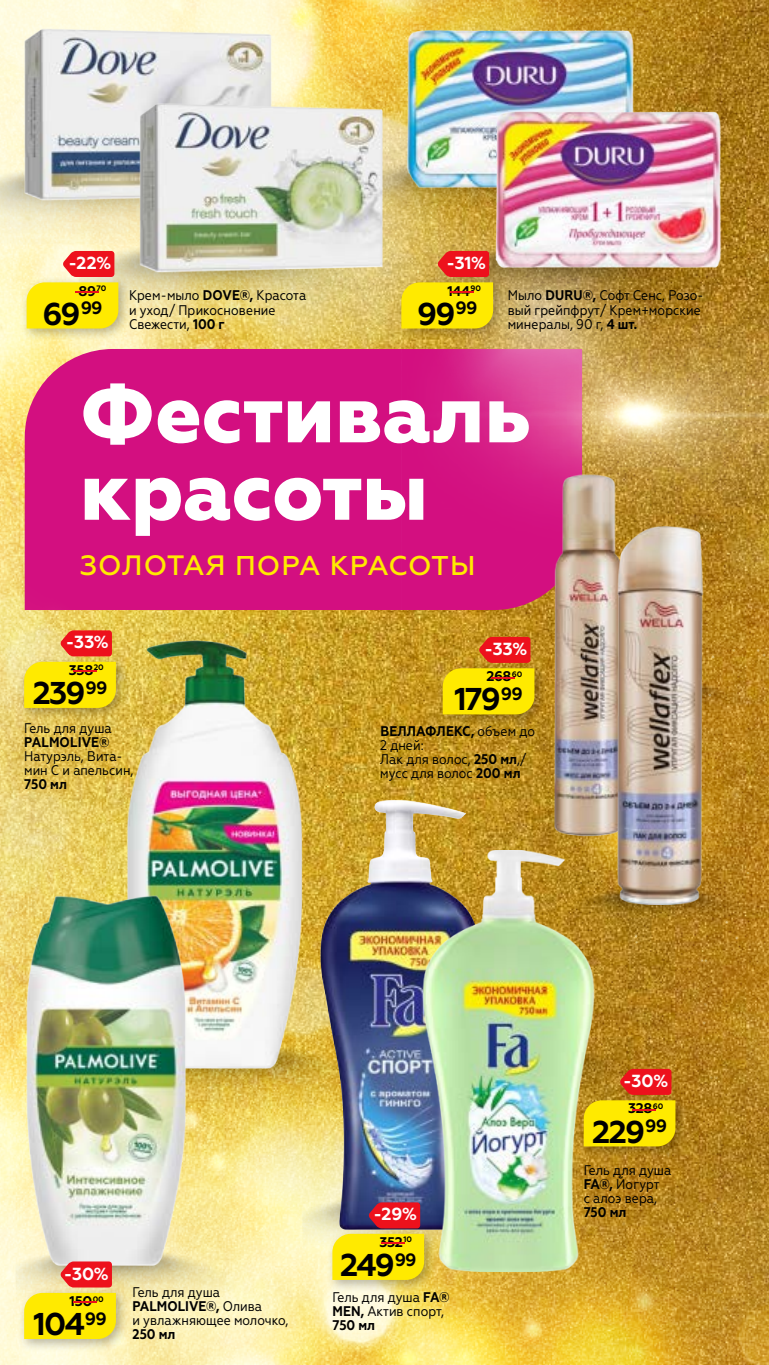
<style>
.page{position:relative;width:769px;height:1365px;background:#fff}
.page>*{position:absolute;margin:0;border:0;box-sizing:border-box;transform-origin:0 0}
.t1{font:800 80.67px/77.4px "Geometria";color:#fff}
.t2{font:700 31.5px "Geometria";letter-spacing:-.06em;color:#000}
.t3{font:500 27.12px "Geometria";letter-spacing:.02em;color:#ffea00}
.t4{font:700 17.5px "Geometria";color:#fff}
.t5{font:14px/14px "Geometria Narrow";color:#000}
.t6{font:700 14px "Geometria";letter-spacing:-.03em;color:#000}
.t7{font:700 14px "Geometria";color:#ed111c;scale:5.5 1}
.t8{font:700 7.88px "Geometria";letter-spacing:-.03em;color:#000}
.s1{font-weight:700}
.s2{font-size:28px}
</style>
<div class="page">
<img style="left:0;top:0;width:763px;height:543px">
<svg style="left:25px;top:349px;width:92px;height:194px;background:#d72581"></svg>
<img style="left:0;top:543px;width:117px;height:821px">
<img style="left:117px;top:42px;width:652px;height:1322px">
<img style="left:732px;top:51px;width:37px;height:1313px">
<img style="left:401px;top:164px;width:368px;height:578px">
<svg style="left:721px;top:425px;width:48px;height:211px;background:#b7892a"></svg>
<svg style="left:413px;top:186px;width:259px;height:259px;background:#d7707f"></svg>
<img style="left:762px;top:150px;width:7px;height:69px">
<img style="left:398px;top:133px;width:94px;height:86px">
<img style="left:440px;top:219px;width:329px;height:104px">
<img style="left:78px;top:218px;width:362px;height:104px">
<img style="left:0;top:141px;width:132px;height:104px">
<img style="left:195px;top:1073px;width:124px;height:37px">
<img style="left:615px;top:1013px;width:100px;height:104px">
<img style="left:15px;top:1231px;width:256px;height:74px">
<img style="left:302px;top:1178px;width:24px;height:74px">
<img style="left:741px;top:1233px;width:28px;height:83px">
<img style="left:730px;top:670px;width:39px;height:48px">
<img style="left:16px;top:17px;width:264px;height:199px">
<img style="left:132px;top:92px;width:266px;height:190px">
<img style="left:401px;top:17px;width:241px;height:177px">
<img style="left:492px;top:92px;width:235px;height:187px">
<img style="left:319px;top:799px;width:161px;height:430px">
<img style="left:102px;top:636px;width:230px;height:437px">
<img style="left:20px;top:894px;width:175px;height:375px">
<img style="left:763px;top:1025px;width:6px;height:261px">
<img style="left:505px;top:811px;width:86px;height:35px">
<img style="left:535px;top:469px;width:96px;height:376px">
<img style="left:615px;top:872px;width:154px;height:62px">
<img style="left:591px;top:526px;width:139px;height:378px">
<img style="left:401px;top:850px;width:214px;height:421px">
<svg style="left:620px;top:1068px;width:51px;height:26px"></svg>
<div style="left:577px;top:1094px;width:111px;height:65px;background:#646160;opacity:.44"></div>
<div style="left:584px;top:1100px;width:91px;height:46px;background:#ffea00"></div>
<div style="left:20px;top:276px;width:111px;height:65px;background:#646160;opacity:.44"></div>
<svg style="left:27px;top:251px;width:91px;height:77px;background:#fac637"></svg>
<div style="left:395px;top:276px;width:111px;height:65px;background:#646160;opacity:.44"></div>
<svg style="left:401px;top:251px;width:92px;height:77px;background:#efb51a"></svg>
<div style="left:326px;top:1227px;width:111px;height:65px;background:#646160;opacity:.44"></div>
<svg style="left:332px;top:1202px;width:92px;height:77px;background:#d7a626"></svg>
<div style="left:18px;top:656px;width:111px;height:64px;background:#646160;opacity:.44"></div>
<svg style="left:24px;top:630px;width:92px;height:78px;background:#f6c026"></svg>
<div style="left:17px;top:714px;width:127px;height:87px;background:#ffe46d;opacity:.75"></div>
<div style="left:436px;top:662px;width:111px;height:65px;background:#646160;opacity:.44"></div>
<svg style="left:443px;top:636px;width:91px;height:78px;background:#ebad0d"></svg>
<div style="left:18px;top:1286px;width:111px;height:65px;background:#646160;opacity:.44"></div>
<svg style="left:24px;top:1261px;width:92px;height:77px;background:#f6c234"></svg>
<div style="left:576px;top:1157px;width:107px;height:72px;background:#ffe46d;opacity:.75"></div>
<p class="t4" style="left:69px;top:252px;width:44px">-22%</p>
<p class="t2" style="left:43px;top:295px;width:62px">69<sup>99</sup></p>
<p class="t8" style="left:97px;top:283px;width:11px">70</p>
<p class="t6" style="left:79px;top:282px;width:19px">89</p>
<p class="t7" style="left:68px;top:282px;width:9px">-</p>
<p class="t5" style="left:129px;top:288px;width:179px">Крем-мыло <span class="s1">DOVE®,</span> Красота и уход/ Прикосновение<br>Свежести, <span class="s1">100 г</span></p>
<p class="t4" style="left:446px;top:252px;width:41px">-31%</p>
<p class="t2" style="left:417px;top:295px;width:62px">99<sup>99</sup></p>
<p class="t8" style="left:471px;top:283px;width:12px">90</p>
<p class="t6" style="left:447px;top:282px;width:24px">144</p>
<p class="t7" style="left:442px;top:282px;width:9px">-</p>
<p class="t5" style="left:508px;top:288px;width:197px">Мыло <span class="s1">DURU®,</span> Софт Сенс, Розо&shy;вый грейпфрут/ Крем+морские минералы, 90 г, <span class="s1">4 шт.</span></p>
<p class="t1" style="left:80px;top:377px;width:453px">Фестиваль красоты</p>
<p class="t3" style="left:80px;top:550px;width:397px"><span class="s2">ЗОЛОТАЯ</span> ПОРА КРАСОТЫ</p>
<p class="t4" style="left:66px;top:632px;width:45px">-33%</p>
<p class="t2" style="left:33px;top:674px;width:76px">239<sup>99</sup></p>
<p class="t8" style="left:94px;top:663px;width:11px">20</p>
<p class="t6" style="left:69px;top:661px;width:26px">358</p>
<p class="t7" style="left:65px;top:661px;width:9px">-</p>
<p class="t5" style="left:24px;top:720px;width:111px">Гель для душа<br><span class="s1">PALMOLIVE®<br></span>Натурэль, Вита&shy;мин С и апельсин,<br><span class="s1">750 мл</span></p>
<p class="t4" style="left:484px;top:638px;width:45px">-33%</p>
<p class="t2" style="left:455px;top:680px;width:70px">179<sup>99</sup></p>
<p class="t8" style="left:512px;top:669px;width:12px">60</p>
<p class="t6" style="left:486px;top:668px;width:26px">268</p>
<p class="t7" style="left:484px;top:668px;width:9px">-</p>
<p class="t5" style="left:380px;top:723px;width:156px"><span class="s1">ВЕЛЛАФЛЕКС,</span> объем до<br>2 дней:<br>Лак для волос, <span class="s1">250 мл</span>,/ мусс для волос <span class="s1">200 мл</span></p>
<p class="t4" style="left:64px;top:1262px;width:47px">-30%</p>
<p class="t2" style="left:33px;top:1305px;width:75px">104<sup>99</sup></p>
<p class="t6" style="left:70px;top:1292px;width:36px">150<sup>00</sup></p>
<p class="t5" style="left:132px;top:1284px;width:157px">Гель для душа<br><span class="s1">PALMOLIVE® ,</span> Олива<br>и увлажняющее молочко,<br><span class="s1">250 мл</span></p>
<p class="t7" style="left:65px;top:1292px;width:9px">-</p>
<p class="t4" style="left:373px;top:1203px;width:45px">-29%</p>
<p class="t2" style="left:340px;top:1246px;width:78px">249<sup>99</sup></p>
<p class="t8" style="left:404px;top:1234px;width:10px">10</p>
<p class="t6" style="left:379px;top:1233px;width:25px">352</p>
<p class="t7" style="left:373px;top:1233px;width:9px">-</p>
<p class="t5" style="left:332px;top:1290px;width:118px">Гель для душа <span class="s1">FA®<br>MEN,</span> Актив спорт,<br><span class="s1">750 мл</span></p>
<p class="t4" style="left:623px;top:1070px;width:47px">-30%</p>
<p class="t2" style="left:592px;top:1112px;width:77px">229<sup>99</sup></p>
<p class="t8" style="left:653px;top:1101px;width:12px">60</p>
<p class="t6" style="left:628px;top:1100px;width:26px">328</p>
<p class="t7" style="left:625px;top:1100px;width:9px">-</p>
<p class="t5" style="left:584px;top:1163px;width:89px">Гель для душа<br><span class="s1">FA®,</span> Йогурт<br>с алоэ вера,<br><span class="s1">750 мл</span></p>
</div>
